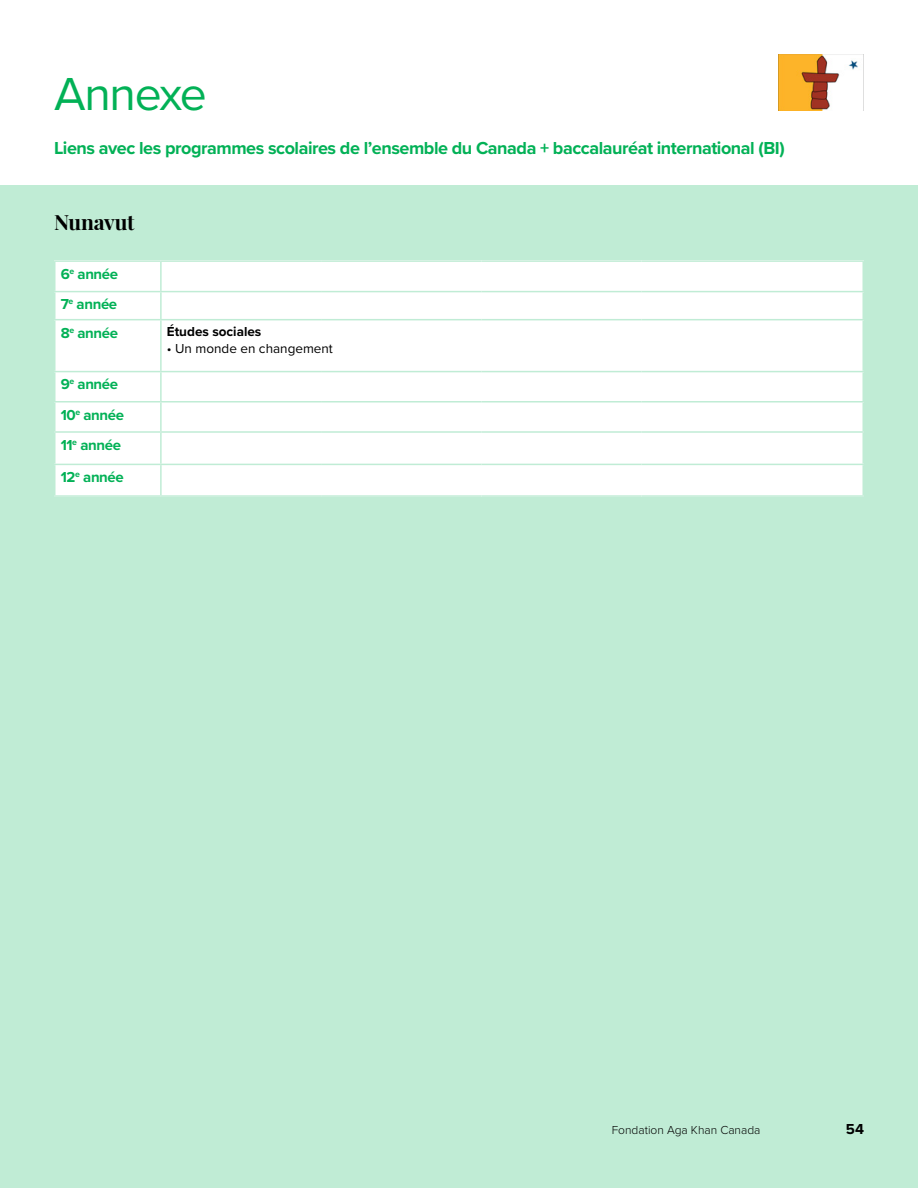
<style>
.page{position:relative;width:918px;height:1188px;background:#fff}
.page>*{position:absolute;margin:0;border:0;box-sizing:border-box;transform-origin:0 0}
.t1{font:48px "Proxima Nova";letter-spacing:-.025em;color:#02b156}
.t2{font:700 21px "Playfair Display";letter-spacing:-.01em;color:#000}
.t3{font:700 18px "Proxima Nova";letter-spacing:-.025em;color:#02b156}
.t4{font:700 15px/30.2px "Proxima Nova";letter-spacing:-.025em;color:#02b156}
.t5{font:700 15px "Proxima Nova";color:#000}
.t6{font:13.5px "Proxima Nova";color:#000}
.t7{font:700 13.5px "Proxima Nova";color:#000}
.t8{font:300 12px "Proxima Nova";color:#000}
</style>
<div class="page">
<div style="left:0;top:186px;width:918px;height:1002px;background:#c0ecd5"></div>
<div style="left:54px;top:260px;width:810px;height:237px;background:#fff"></div>
<hr style="left:54px;top:260px;width:107px;height:2px;background:#c0ecd5">
<hr style="left:54px;top:262px;width:2px;height:29px;background:#c0ecd5">
<hr style="left:161px;top:260px;width:160px;height:2px;background:#c0ecd5">
<hr style="left:160px;top:262px;width:2px;height:29px;background:#c0ecd5">
<hr style="left:321px;top:260px;width:161px;height:2px;background:#c0ecd5">
<hr style="left:482px;top:260px;width:159px;height:2px;background:#c0ecd5">
<hr style="left:641px;top:260px;width:223px;height:2px;background:#c0ecd5">
<hr style="left:862px;top:262px;width:2px;height:29px;background:#c0ecd5">
<hr style="left:54px;top:291px;width:107px;height:1px;background:#c0ecd5">
<hr style="left:54px;top:292px;width:2px;height:27px;background:#c0ecd5">
<hr style="left:161px;top:291px;width:160px;height:1px;background:#c0ecd5">
<hr style="left:160px;top:292px;width:2px;height:27px;background:#c0ecd5">
<hr style="left:321px;top:291px;width:161px;height:1px;background:#c0ecd5">
<hr style="left:482px;top:291px;width:159px;height:1px;background:#c0ecd5">
<hr style="left:641px;top:291px;width:223px;height:1px;background:#c0ecd5">
<hr style="left:862px;top:292px;width:2px;height:27px;background:#c0ecd5">
<hr style="left:54px;top:319px;width:107px;height:1px;background:#c0ecd5">
<hr style="left:54px;top:320px;width:2px;height:51px;background:#c0ecd5">
<hr style="left:161px;top:319px;width:160px;height:1px;background:#c0ecd5">
<hr style="left:160px;top:320px;width:2px;height:51px;background:#c0ecd5">
<hr style="left:321px;top:319px;width:161px;height:1px;background:#c0ecd5">
<hr style="left:482px;top:319px;width:159px;height:1px;background:#c0ecd5">
<hr style="left:641px;top:319px;width:223px;height:1px;background:#c0ecd5">
<hr style="left:862px;top:320px;width:2px;height:51px;background:#c0ecd5">
<hr style="left:54px;top:371px;width:107px;height:1px;background:#c0ecd5">
<hr style="left:54px;top:372px;width:2px;height:29px;background:#c0ecd5">
<hr style="left:161px;top:371px;width:160px;height:1px;background:#c0ecd5">
<hr style="left:160px;top:372px;width:2px;height:29px;background:#c0ecd5">
<hr style="left:321px;top:371px;width:161px;height:1px;background:#c0ecd5">
<hr style="left:482px;top:371px;width:159px;height:1px;background:#c0ecd5">
<hr style="left:641px;top:371px;width:223px;height:1px;background:#c0ecd5">
<hr style="left:862px;top:372px;width:2px;height:29px;background:#c0ecd5">
<hr style="left:54px;top:401px;width:107px;height:2px;background:#c0ecd5">
<hr style="left:54px;top:403px;width:2px;height:28px;background:#c0ecd5">
<hr style="left:161px;top:401px;width:160px;height:2px;background:#c0ecd5">
<hr style="left:160px;top:403px;width:2px;height:28px;background:#c0ecd5">
<hr style="left:321px;top:401px;width:161px;height:2px;background:#c0ecd5">
<hr style="left:482px;top:401px;width:159px;height:2px;background:#c0ecd5">
<hr style="left:641px;top:401px;width:223px;height:2px;background:#c0ecd5">
<hr style="left:862px;top:403px;width:2px;height:28px;background:#c0ecd5">
<hr style="left:54px;top:431px;width:107px;height:2px;background:#c0ecd5">
<hr style="left:54px;top:433px;width:2px;height:31px;background:#c0ecd5">
<hr style="left:161px;top:431px;width:160px;height:2px;background:#c0ecd5">
<hr style="left:160px;top:433px;width:2px;height:31px;background:#c0ecd5">
<hr style="left:321px;top:431px;width:161px;height:2px;background:#c0ecd5">
<hr style="left:482px;top:431px;width:159px;height:2px;background:#c0ecd5">
<hr style="left:641px;top:431px;width:223px;height:2px;background:#c0ecd5">
<hr style="left:862px;top:433px;width:2px;height:31px;background:#c0ecd5">
<hr style="left:54px;top:464px;width:107px;height:1px;background:#c0ecd5">
<hr style="left:54px;top:465px;width:2px;height:30px;background:#c0ecd5">
<hr style="left:161px;top:464px;width:160px;height:1px;background:#c0ecd5">
<hr style="left:160px;top:465px;width:2px;height:30px;background:#c0ecd5">
<hr style="left:321px;top:464px;width:161px;height:1px;background:#c0ecd5">
<hr style="left:482px;top:464px;width:159px;height:1px;background:#c0ecd5">
<hr style="left:641px;top:464px;width:223px;height:1px;background:#c0ecd5">
<hr style="left:862px;top:465px;width:2px;height:30px;background:#c0ecd5">
<hr style="left:54px;top:495px;width:107px;height:2px;background:#c0ecd5">
<hr style="left:161px;top:495px;width:160px;height:2px;background:#c0ecd5">
<hr style="left:321px;top:495px;width:161px;height:2px;background:#c0ecd5">
<hr style="left:482px;top:495px;width:159px;height:2px;background:#c0ecd5">
<hr style="left:641px;top:495px;width:223px;height:2px;background:#c0ecd5">
<img style="left:778px;top:54px;width:86px;height:57px">
<h1 class="t1" style="left:54px;top:58px;width:154px">Annexe</h1>
<p class="t3" style="left:54px;top:135px;width:732px">Liens avec les programmes scolaires de l’ensemble du Canada + baccalauréat international (BI)</p>
<p class="t2" style="left:54px;top:206px;width:82px">Nunavut</p>
<p class="t4" style="left:61px;top:258px;width:59px">6<sup>e</sup> année<br>7<sup>e</sup> année</p>
<p class="t4" style="left:61px;top:317px;width:59px">8<sup>e</sup> année</p>
<p class="t7" style="left:167px;top:322px;width:96px">Études sociales</p>
<p class="t6" style="left:167px;top:338px;width:168px">• Un monde en changement</p>
<p class="t4" style="left:61px;top:369px;width:65px">9<sup>e</sup> année<br>10<sup>e</sup> année<br>11<sup>e</sup> année</p>
<p class="t4" style="left:61px;top:462px;width:65px">12<sup>e</sup> année</p>
<p class="t8" style="left:612px;top:1121px;width:150px">Fondation Aga Khan Canada</p>
<p class="t5" style="left:846px;top:1118px;width:20px">54</p>
</div>
